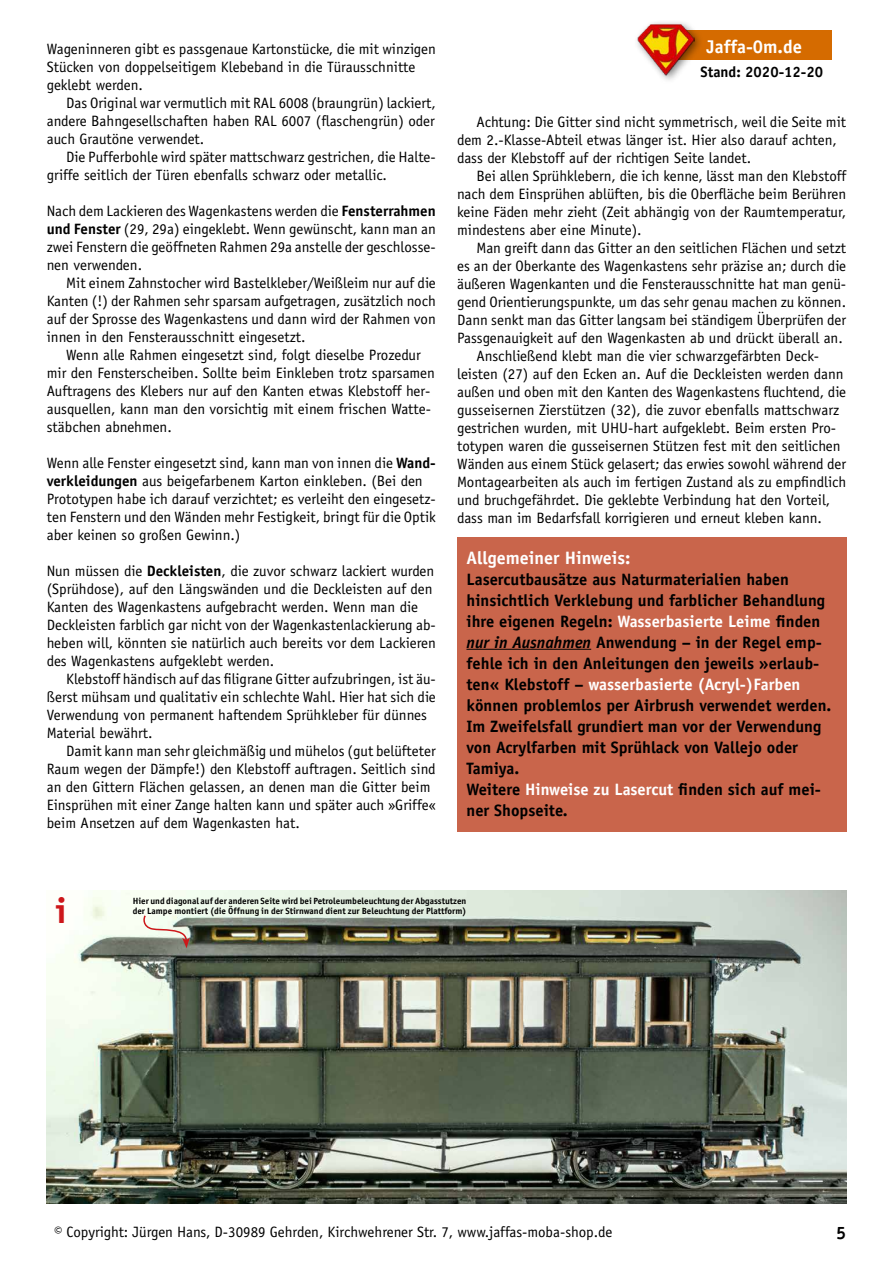
<style>
.page{position:relative;width:893px;height:1263px;background:#fff}
.page>*{position:absolute;margin:0;border:0;box-sizing:border-box;transform-origin:0 0}
.t1{font:700 36px "Officina Sans";color:#cd171a}
.t2{font:700 18.6px "Officina Sans";color:#fff}
.t3{font:700 18px "Officina Sans";color:#fff}
.t4{font:700 18px "Officina Sans";color:#000}
.t5{font:700 16.5px/21px "Officina Sans";color:#000}
.t6{font:15px/18px "Officina Sans";color:#000}
.t7{font:700 15px "Officina Sans";color:#000}
.t8{font:700 9px/10.5px "Officina Sans";color:#000}
.s1{font-weight:700}
.s2{color:#fff}
.s3{font-style:italic}
</style>
<div class="page">
<div style="left:662px;top:30px;width:170px;height:29px;background:#d56b00"></div>
<div style="left:633px;top:19px;width:72px;height:66px;background:#000;opacity:.5"></div>
<img style="left:636px;top:23px;width:59px;height:52px">
<div style="left:457px;top:537px;width:389px;height:294px;background:#c9654b"></div>
<img style="left:47px;top:890px;width:799px;height:313px">
<svg style="left:141px;top:914px;width:49px;height:34px"></svg>
<hr style="left:466px;top:649px;width:125px;height:1px;background:#000">
<p class="t6" style="left:47px;top:40px;width:391px">Wageninneren gibt es passgenaue Kartonstücke, die mit winzigen</p>
<p class="t2" style="left:707px;top:35px;width:97px">Jaffa-0m.de</p>
<p class="t6" style="left:47px;top:58px;width:370px">Stücken von doppelseitigem Klebeband in die Türausschnitte geklebt werden.</p>
<p class="t6" style="left:47px;top:94px;width:391px;text-align:justify;text-indent:19px">Das Original war vermutlich mit RAL 6008 (braungrün) lackiert, andere Bahngesellschaften haben RAL 6007 (flaschengrün) oder auch Grautöne verwendet.</p>
<p class="t6" style="left:47px;top:148px;width:391px;text-indent:19px">Die Pufferbohle wird später mattschwarz gestrichen, die Halte&shy;griffe seitlich der Türen ebenfalls schwarz oder metallic.</p>
<p class="t6" style="left:47px;top:202px;width:391px;text-align:justify">Nach dem Lackieren des Wagenkastens werden die <span class="s1">Fensterrahmen und Fenster</span> (29, 29a) eingeklebt. Wenn gewünscht, kann man an zwei Fenstern die geöffneten Rahmen 29a anstelle der geschlosse&shy;nen verwenden.</p>
<p class="t6" style="left:47px;top:274px;width:391px;text-align:justify;text-indent:19px">Mit einem Zahnstocher wird Bastelkleber/Weißleim nur auf die Kanten (!) der Rahmen sehr sparsam aufgetragen, zusätzlich noch auf der Sprosse des Wagenkastens und dann wird der Rahmen von innen in den Fensterausschnitt eingesetzt.</p>
<p class="t6" style="left:47px;top:346px;width:390px;text-indent:19px">Wenn alle Rahmen eingesetzt sind, folgt dieselbe Prozedur mir den Fensterscheiben. Sollte beim Einkleben trotz sparsamen Auftragens des Klebers nur auf den Kanten etwas Klebstoff her&shy;ausquellen, kann man den vorsichtig mit einem frischen Watte&shy;stäbchen abnehmen.</p>
<p class="t6" style="left:47px;top:454px;width:391px">Wenn alle Fenster eingesetzt sind, kann man von innen die <span class="s1">Wand&shy;verkleidungen</span> aus beigefarbenem Karton einkleben. (Bei den Prototypen habe ich darauf verzichtet; es verleiht den eingesetz&shy;ten Fenstern und den Wänden mehr Festigkeit, bringt für die Optik aber keinen so großen Gewinn.)</p>
<p class="t6" style="left:47px;top:562px;width:391px">Nun müssen die <span class="s1">Deckleisten</span>, die zuvor schwarz lackiert wurden (Sprühdose), auf den Längswänden und die Deckleisten auf den Kanten des Wagenkastens aufgebracht werden. Wenn man die Deckleisten farblich gar nicht von der Wagenkastenlackierung ab&shy;heben will, könnten sie natürlich auch bereits vor dem Lackieren des Wagenkastens aufgeklebt werden.</p>
<p class="t6" style="left:47px;top:670px;width:391px;text-indent:19px">Klebstoff händisch auf das filigrane Gitter aufzubringen, ist äu&shy;ßerst mühsam und qualitativ ein schlechte Wahl. Hier hat sich die Verwendung von permanent haftendem Sprühkleber für dünnes Material bewährt.</p>
<p class="t6" style="left:47px;top:742px;width:391px;text-indent:19px">Damit kann man sehr gleichmäßig und mühelos (gut belüfteter Raum wegen der Dämpfe!) den Klebstoff auftragen. Seitlich sind an den Gittern Flächen gelassen, an denen man die Gitter beim Einsprühen mit einer Zange halten kann und später auch »Griffe« beim Ansetzen auf dem Wagenkasten hat.</p>
<p class="t7" style="left:701px;top:62px;width:124px">Stand: 2020-12-20</p>
<p class="t6" style="left:457px;top:113px;width:391px;text-indent:20px">Achtung: Die Gitter sind nicht symmetrisch, weil die Seite mit dem 2.-Klasse-Abteil etwas länger ist. Hier also darauf achten, dass der Klebstoff auf der richtigen Seite landet.</p>
<p class="t6" style="left:457px;top:167px;width:391px;text-align:justify;text-indent:20px">Bei allen Sprühklebern, die ich kenne, lässt man den Klebstoff nach dem Einsprühen ablüften, bis die Oberfläche beim Berühren keine Fäden mehr zieht (Zeit abhängig von der Raumtemperatur, mindestens aber eine Minute).</p>
<p class="t6" style="left:477px;top:239px;width:371px">Man greift dann das Gitter an den seitlichen Flächen und setzt</p>
<p class="t6" style="left:457px;top:257px;width:391px">es an der Oberkante des Wagenkastens sehr präzise an; durch die</p>
<p class="t6" style="left:457px;top:275px;width:391px">äußeren Wagenkanten und die Fensterausschnitte hat man genü-</p>
<p class="t6" style="left:457px;top:293px;width:391px">gend Orientierungspunkte, um das sehr genau machen zu können.</p>
<p class="t6" style="left:457px;top:311px;width:391px">Dann senkt man das Gitter langsam bei ständigem Überprüfen der</p>
<p class="t6" style="left:457px;top:329px;width:387px">Passgenauigkeit auf den Wagenkasten ab und drückt überall an.</p>
<p class="t6" style="left:477px;top:347px;width:344px">Anschließend klebt man die vier schwarzgefärbten Deck-</p>
<p class="t6" style="left:457px;top:365px;width:388px">leisten (27) auf den Ecken an. Auf die Deckleisten werden dann</p>
<p class="t6" style="left:457px;top:383px;width:391px">außen und oben mit den Kanten des Wagenkastens fluchtend, die</p>
<p class="t6" style="left:457px;top:401px;width:383px">gusseisernen Zierstützen (32), die zuvor ebenfalls mattschwarz</p>
<p class="t6" style="left:457px;top:419px;width:381px">gestrichen wurden, mit UHU-hart aufgeklebt. Beim ersten Pro-</p>
<p class="t6" style="left:457px;top:437px;width:385px">totypen waren die gusseisernen Stützen fest mit den seitlichen</p>
<p class="t6" style="left:457px;top:455px;width:391px">Wänden aus einem Stück gelasert; das erwies sowohl während der</p>
<p class="t6" style="left:457px;top:473px;width:391px">Montagearbeiten als auch im fertigen Zustand als zu empfindlich</p>
<p class="t6" style="left:457px;top:491px;width:375px">und bruchgefährdet. Die geklebte Verbindung hat den Vorteil,</p>
<p class="t6" style="left:457px;top:509px;width:366px">dass man im Bedarfsfall korrigieren und erneut kleben kann.</p>
<p class="t3" style="left:466px;top:546px;width:166px">Allgemeiner Hinweis:</p>
<p class="t5" style="left:466px;top:568px;width:366px">Lasercutbausätze aus Naturmaterialien haben hinsichtlich Verklebung und farblicher Behandlung ihre eigenen Regeln: <span class="s2">Wasserbasierte Leime</span> finden <span class="s3">nur in Ausnahmen</span> Anwendung – in der Regel emp&shy;fehle ich in den Anleitungen den jeweils »erlaub&shy;ten« Klebstoff – <span class="s2">wasserbasierte (Acryl-)Farben </span>können problemlos per Airbrush verwendet werden.<br>Im Zweifelsfall grundiert man vor der Verwendung von Acrylfarben mit Sprühlack von Vallejo oder Tamiya.<br>Weitere <span class="s2">Hinweise zu Lasercut</span> finden sich auf mei&shy;ner Shopseite.</p>
<h1 class="t1" style="left:55px;top:888px;width:13px">i</h1>
<p class="t8" style="left:133px;top:895px;width:335px">Hier und diagonal auf der anderen Seite wird bei Petroleumbeleuchtung der Abgasstutzen der Lampe montiert (die Öffnung in der Stirnwand dient zur Beleuchtung der Plattform)</p>
<p class="t6" style="left:54px;top:1223px;width:560px">© Copyright: Jürgen Hans, D-30989 Gehrden, Kirchwehrener Str. 7, www.jaffas-moba-shop.de</p>
<p class="t4" style="left:836px;top:1222px;width:12px">5</p>
</div>
